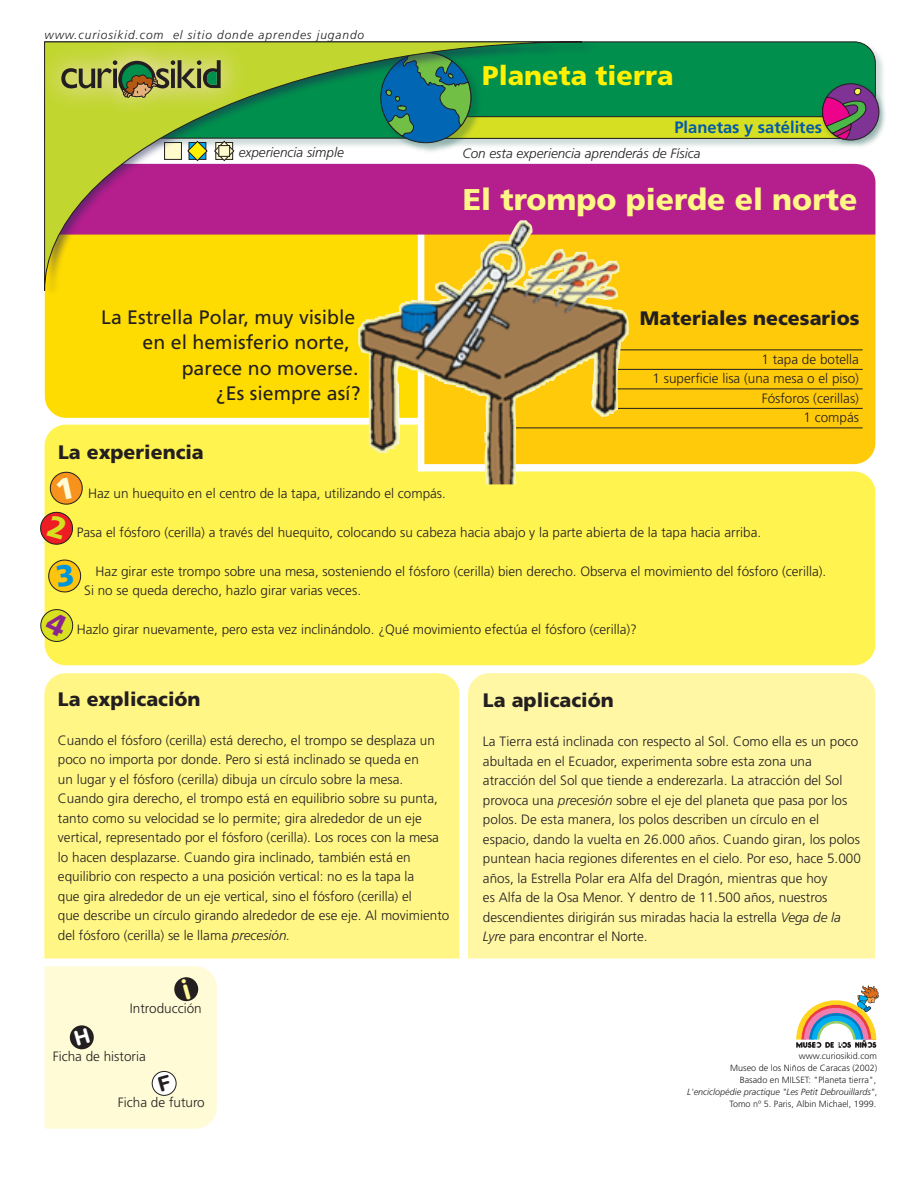
<style>
.page{position:relative;width:915px;height:1191px;background:#fff}
.page>*{position:absolute;margin:0;border:0;box-sizing:border-box;transform-origin:0 0}
.t1{font:900 30px "Frutiger";color:#fff685}
.t2{font:900 27px "Frutiger";color:#fff101}
.t3{font:19.5px "Frutiger";color:#231f20}
.t4{font:900 19.5px "Frutiger";color:#231f20}
.t5{font:700 16.5px "Frutiger";color:#015aaa}
.t6{font:300 13.5px/19.5px "Frutiger";color:#231f20}
.t7{font:italic 300 13.5px "Frutiger";color:#231f20}
.t8{font:italic 300 12px "Frutiger";letter-spacing:.075em;color:#231f20}
.t9{font:300 9px/12px "Frutiger";color:#231f20;text-align:right}
.s1{font-style:italic}
</style>
<div class="page">
<div style="left:468px;top:673px;width:407px;height:285px;background:#fff7a4"></div>
<div style="left:44px;top:673px;width:415px;height:285px;background:#fff685"></div>
<div style="left:45px;top:424px;width:830px;height:241px;background:#fff34f"></div>
<svg style="left:424px;top:234px;width:451px;height:230px;background:#f5c310"></svg>
<svg style="left:45px;top:296px;width:372px;height:122px;background:#f2d20b"></svg>
<div style="left:596px;top:164px;width:279px;height:70px;background:#b41e8d"></div>
<img style="left:596px;top:51px;width:287px;height:95px">
<svg style="left:596px;top:41px;width:279px;height:11px;background:#118a52"></svg>
<svg style="left:629px;top:427px;width:233px;height:1px"></svg>
<svg style="left:629px;top:408px;width:233px;height:1px"></svg>
<svg style="left:629px;top:388px;width:233px;height:1px"></svg>
<svg style="left:629px;top:369px;width:233px;height:1px"></svg>
<svg style="left:629px;top:349px;width:233px;height:1px"></svg>
<svg style="left:796px;top:985px;width:82px;height:62px"></svg>
<img style="left:818px;top:81px;width:67px;height:66px">
<img style="left:44px;top:41px;width:552px;height:255px">
<svg style="left:44px;top:41px;width:538px;height:250px;background:#be8761"></svg>
<img style="left:44px;top:41px;width:10px;height:104px">
<img style="left:54px;top:41px;width:5px;height:104px">
<img style="left:214px;top:41px;width:65px;height:104px">
<img style="left:59px;top:41px;width:155px;height:111px">
<svg style="left:61px;top:60px;width:159px;height:38px;background:#919a4a"></svg>
<svg style="left:384px;top:52px;width:491px;height:88px;background:#369250"></svg>
<img style="left:471px;top:252px;width:158px;height:232px">
<svg style="left:40px;top:470px;width:44px;height:76px;background:#eca145"></svg>
<svg style="left:47px;top:558px;width:35px;height:35px"></svg>
<svg style="left:40px;top:607px;width:35px;height:36px"></svg>
<div style="left:45px;top:966px;width:172px;height:162px;background:#fffbd6"></div>
<p class="t8" style="left:44px;top:28px;width:321px">www.curiosikid.com el sitio donde aprendes jugando</p>
<p class="t7" style="left:239px;top:144px;width:106px">experiencia simple</p>
<h3 class="t3" style="left:101px;top:305px;width:255px">La Estrella Polar, muy visible</h3>
<h3 class="t3" style="left:143px;top:331px;width:208px">en el hemisferio norte,</h3>
<h3 class="t3" style="left:182px;top:356px;width:178px">parece no moverse.</h3>
<h3 class="t3" style="left:216px;top:382px;width:146px">¿Es siempre así?</h3>
<h2 class="t2" style="left:482px;top:59px;width:193px">Planeta tierra</h2>
<p class="t5" style="left:674px;top:118px;width:149px">Planetas y satélites</p>
<p class="t7" style="left:462px;top:146px;width:239px">Con esta experiencia aprenderás de Física</p>
<h1 class="t1" style="left:462px;top:182px;width:396px">El trompo pierde el norte</h1>
<h3 class="t4" style="left:639px;top:306px;width:221px">Materiales necesarios</h3>
<p class="t6" style="left:652px;top:349px;width:208px;text-align:right">1 tapa de botella<br>1 superficie lisa (una mesa o el piso)<br>Fósforos (cerillas)<br>1 compás</p>
<h3 class="t4" style="left:58px;top:440px;width:147px">La experiencia</h3>
<p class="t6" style="left:88px;top:483px;width:359px">Haz un huequito en el centro de la tapa, utilizando el compás.</p>
<p class="t6" style="left:77px;top:522px;width:685px">Pasa el fósforo (cerilla) a través del huequito, colocando su cabeza hacia abajo y la parte abierta de la tapa hacia arriba.</p>
<p class="t6" style="left:84px;top:561px;width:743px;text-indent:11px">Haz girar este trompo sobre una mesa, sosteniendo el fósforo (cerilla) bien derecho. Observa el movimiento del fósforo (cerilla).<br>Si no se queda derecho, hazlo girar varias veces.</p>
<p class="t6" style="left:77px;top:620px;width:561px">Hazlo girar nuevamente, pero esta vez inclinándolo. ¿Qué movimiento efectúa el fósforo (cerilla)?</p>
<h3 class="t4" style="left:58px;top:687px;width:144px">La explicación</h3>
<p class="t6" style="left:58px;top:730px;width:393px">Cuando el fósforo (cerilla) está derecho, el trompo se desplaza un poco no importa por donde. Pero si está inclinado se queda en<br>un lugar y el fósforo (cerilla) dibuja un círculo sobre la mesa.<br>Cuando gira derecho, el trompo está en equilibrio sobre su punta, tanto como su velocidad se lo permite; gira alrededor de un eje vertical, representado por el fósforo (cerilla). Los roces con la mesa lo hacen desplazarse. Cuando gira inclinado, también está en equilibrio con respecto a una posición vertical: no es la tapa la<br>que gira alrededor de un eje vertical, sino el fósforo (cerilla) el<br>que describe un círculo girando alrededor de ese eje. Al movimiento del fósforo (cerilla) se le llama <span class="s1">precesión.</span></p>
<p class="t6" style="left:130px;top:998px;width:73px">Introducción</p>
<p class="t6" style="left:53px;top:1046px;width:95px">Ficha de historia</p>
<p class="t6" style="left:118px;top:1093px;width:88px">Ficha de futuro</p>
<h3 class="t4" style="left:483px;top:688px;width:132px">La aplicación</h3>
<p class="t6" style="left:483px;top:731px;width:379px">La Tierra está inclinada con respecto al Sol. Como ella es un poco abultada en el Ecuador, experimenta sobre esta zona una atracción del Sol que tiende a enderezarla. La atracción del Sol provoca una <span class="s1">precesión</span> sobre el eje del planeta que pasa por los polos. De esta manera, los polos describen un círculo en el espacio, dando la vuelta en 26.000 años. Cuando giran, los polos puntean hacia regiones diferentes en el cielo. Por eso, hace 5.000 años, la Estrella Polar era Alfa del Dragón, mientras que hoy<br>es Alfa de la Osa Menor. Y dentro de 11.500 años, nuestros descendientes dirigirán sus miradas hacia la estrella <span class="s1">Vega de la Lyre</span> para encontrar el Norte.</p>
<p class="t9" style="left:687px;top:1050px;width:191px">www.curiosikid.com<br>Museo de los Niños de Caracas (2002)<br>Basado en MILSET: "Planeta tierra", <span class="s1">L'enciclopédie practique "Les Petit Debrouillards"</span>, Tomo nº 5. Paris, Albin Michael, 1999.</p>
</div>
